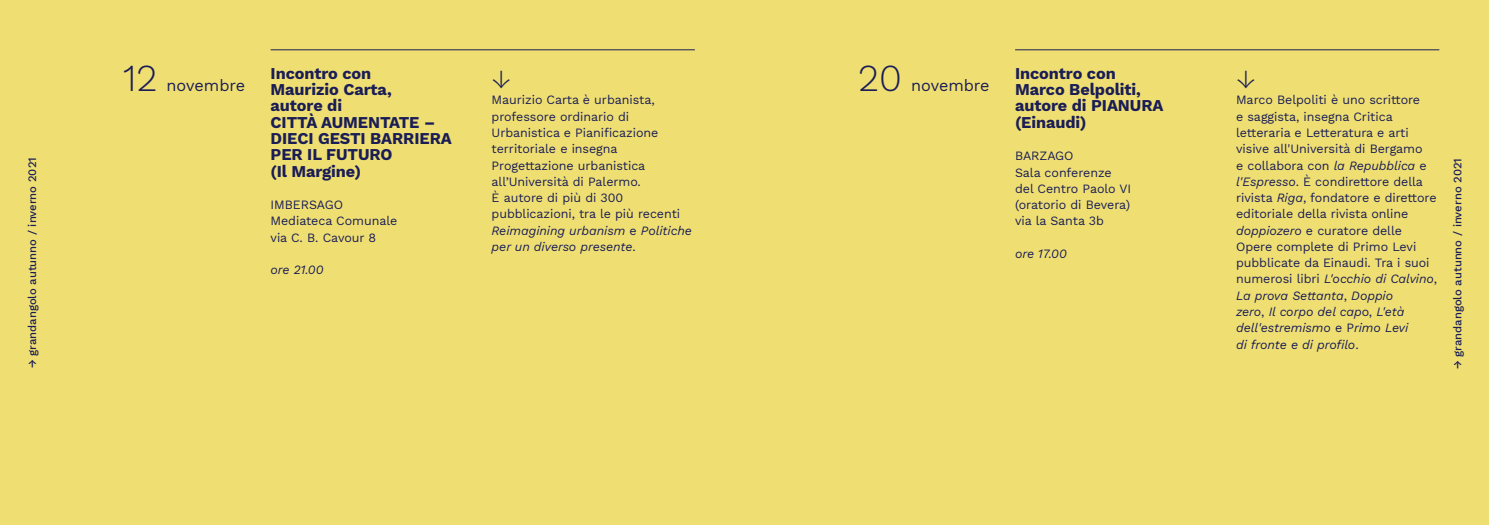
<style>
.page{position:relative;width:1489px;height:525px;background:#fff}
.page>*{position:absolute;margin:0;border:0;box-sizing:border-box;transform-origin:0 0}
.t1{font:300 37.5px "Work Sans";color:#1a1d56}
.t2{font:300 26.25px "Work Sans";color:#1a1d56}
.t3{font:700 16.25px/16.2px "Work Sans";letter-spacing:-.005em;color:#1a1d56}
.t4{font:16.25px "Work Sans";letter-spacing:-.005em;color:#1a1d56}
.t5{font:12.5px/16.2px "Work Sans";letter-spacing:-.005em;color:#1a1d56}
.t6{font:italic 12.5px "Work Sans";letter-spacing:-.005em;color:#1a1d56}
.t7{font:500 11.25px "Work Sans";color:#1a1d56}
.s1{font-style:italic}
</style>
<div class="page">
<div style="left:0;top:0;width:1488px;height:524px;background:#efdf73"></div>
<hr style="left:270px;top:50px;width:424px;height:1px;background:#1a1d56">
<hr style="left:1015px;top:50px;width:424px;height:1px;background:#1a1d56">
<p class="t7" style="left:24px;top:368px;width:212px;rotate:-90deg">→ grandangolo autunno / inverno 2021</p>
<h1 class="t1" style="left:123px;top:50px;width:36px">12</h1>
<h3 class="t4" style="left:167px;top:73px;width:80px">novembre</h3>
<h3 class="t3" style="left:270px;top:64px;width:183px">Incontro con<br>Maurizio Carta,<br>autore di<br>CITTÀ AUMENTATE –<br>DIECI GESTI BARRIERA<br>PER IL FUTURO<br>(Il Margine)</h3>
<p class="t5" style="left:270px;top:196px;width:128px">IMBERSAGO<br>Mediateca Comunale via C. B. Cavour 8</p>
<p class="t6" style="left:270px;top:260px;width:54px">ore 21.00</p>
<h2 class="t2" style="left:491px;top:59px;width:21px">↓</h2>
<p class="t5" style="left:491px;top:91px;width:202px">Maurizio Carta è urbanista, professore ordinario di<br>Urbanistica e Pianificazione territoriale e insegna<br>Progettazione urbanistica all’Università di Palermo.<br>È autore di più di 300 pubblicazioni, tra le più recenti<br><span class="s1">Reimagining urbanism</span> e <span class="s1">Politiche per un diverso presente</span>.</p>
<h1 class="t1" style="left:858px;top:50px;width:45px">20</h1>
<h3 class="t4" style="left:911px;top:73px;width:80px">novembre</h3>
<h3 class="t3" style="left:1015px;top:64px;width:150px">Incontro con<br>Marco Belpoliti, autore di PIANURA (Einaudi)</h3>
<p class="t5" style="left:1015px;top:147px;width:118px">BARZAGO<br>Sala conferenze del Centro Paolo VI (oratorio di Bevera) via la Santa 3b</p>
<p class="t6" style="left:1015px;top:244px;width:53px">ore 17.00</p>
<h2 class="t2" style="left:1235px;top:59px;width:21px">↓</h2>
<p class="t5" style="left:1235px;top:91px;width:202px">Marco Belpoliti è uno scrittore<br>e saggista, insegna Critica letteraria e Letteratura e arti visive all'Università di Bergamo<br>e collabora con <span class="s1">la Repubblica</span> e <span class="s1">l'Espresso</span>. È condirettore della rivista <span class="s1">Riga</span>, fondatore e direttore editoriale della rivista online <span class="s1">doppiozero</span> e curatore delle<br>Opere complete di Primo Levi pubblicate da Einaudi. Tra i suoi numerosi libri <span class="s1">L'occhio di Calvino</span>,<br><span class="s1">La prova Settanta</span>, <span class="s1">Doppio<br>zero</span>, <span class="s1">Il corpo del cap</span>o, <span class="s1">L'età dell'estremismo</span> e P<span class="s1">rimo Levi<br>di fronte e di profilo</span>.</p>
<p class="t7" style="left:1448px;top:369px;width:212px;rotate:-90deg">→ grandangolo autunno / inverno 2021</p>
</div>
